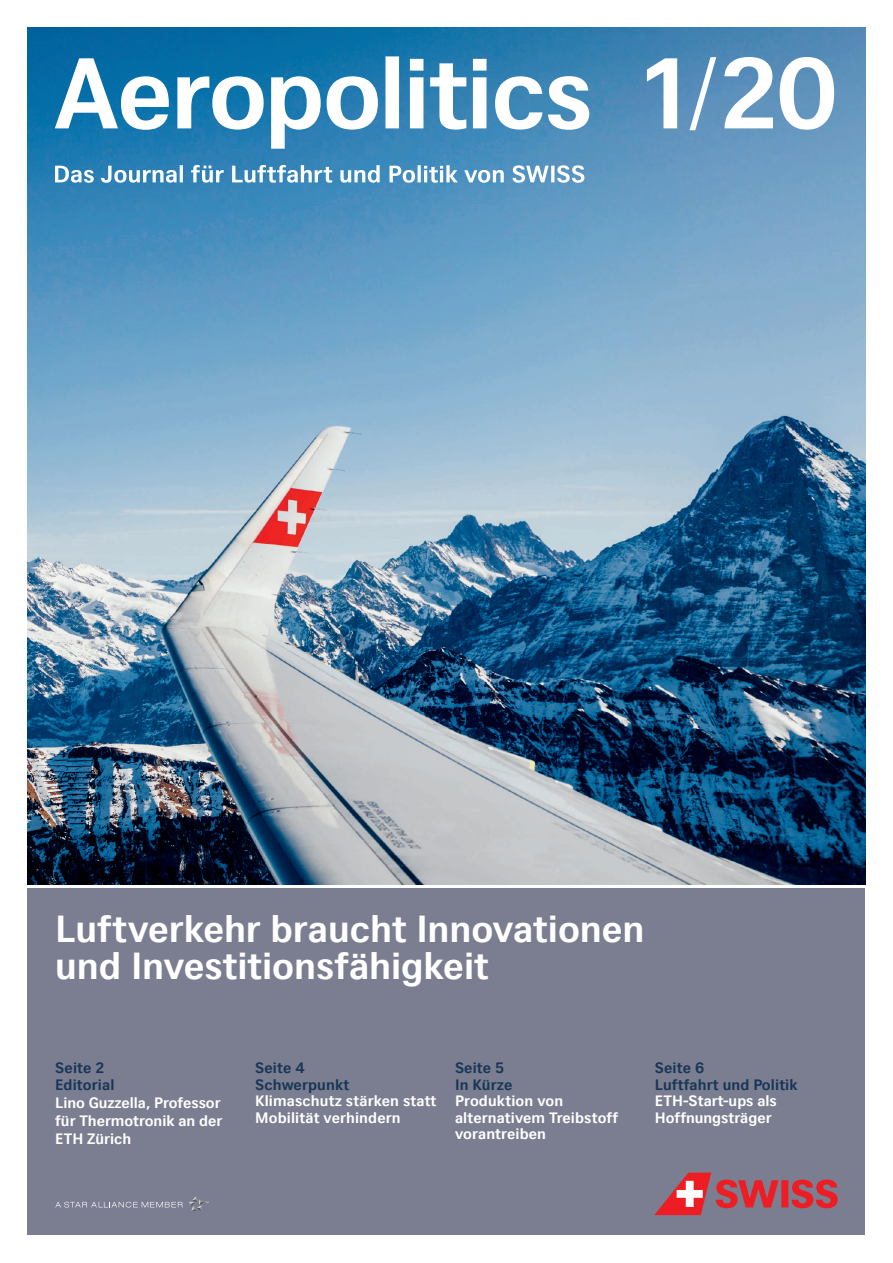
<style>
.page{position:relative;width:893px;height:1263px;background:#fff}
.page>*{position:absolute;margin:0;border:0;box-sizing:border-box;transform-origin:0 0}
.t1{font:700 100.5px "CH Sans";color:#fff}
.t2{font:700 37.5px/37.5px "CH Sans";color:#fff}
.t3{font:700 15px/16.5px "CH Sans";color:#fff}
.t4{font:700 15px/16.5px "CH Sans";letter-spacing:.01em;color:#183655}
</style>
<div class="page">
<div style="left:28px;top:888px;width:837px;height:347px;background:#7b7d91"></div>
<svg style="left:654px;top:1172px;width:184px;height:43px"></svg>
<svg style="left:55px;top:1196px;width:154px;height:15px"></svg>
<img style="left:28px;top:28px;width:837px;height:856px">
<svg style="left:55px;top:165px;width:529px;height:18px"></svg>
<svg style="left:55px;top:56px;width:534px;height:93px"></svg>
<svg style="left:689px;top:57px;width:27px;height:73px"></svg>
<h1 class="t1" style="left:643px;top:31px;width:196px">1 20</h1>
<h2 class="t2" style="left:55px;top:910px;width:591px">Luftverkehr braucht Innovationen und Investitionsfähigkeit</h2>
<p class="t4" style="left:55px;top:1060px;width:61px">Seite 2<br>Editorial</p>
<p class="t3" style="left:55px;top:1093px;width:168px;line-height:18px;text-align:justify">Lino Guzzella, Professor für Thermotronik an der ETH Zürich</p>
<p class="t4" style="left:255px;top:1060px;width:96px">Seite 4<br>Schwerpunkt</p>
<p class="t3" style="left:255px;top:1093px;width:183px">Klimaschutz stärken statt<br>Mobilität verhindern</p>
<p class="t4" style="left:455px;top:1060px;width:59px">Seite 5<br>In Kürze</p>
<p class="t3" style="left:455px;top:1093px;width:165px">Produktion von alternativem Treibstoff vorantreiben</p>
<p class="t4" style="left:655px;top:1060px;width:144px">Seite 6<br>Luftfahrt und Politik</p>
<p class="t3" style="left:655px;top:1093px;width:123px">ETH-Start-ups als<br>Hoffnungsträger</p>
</div>
